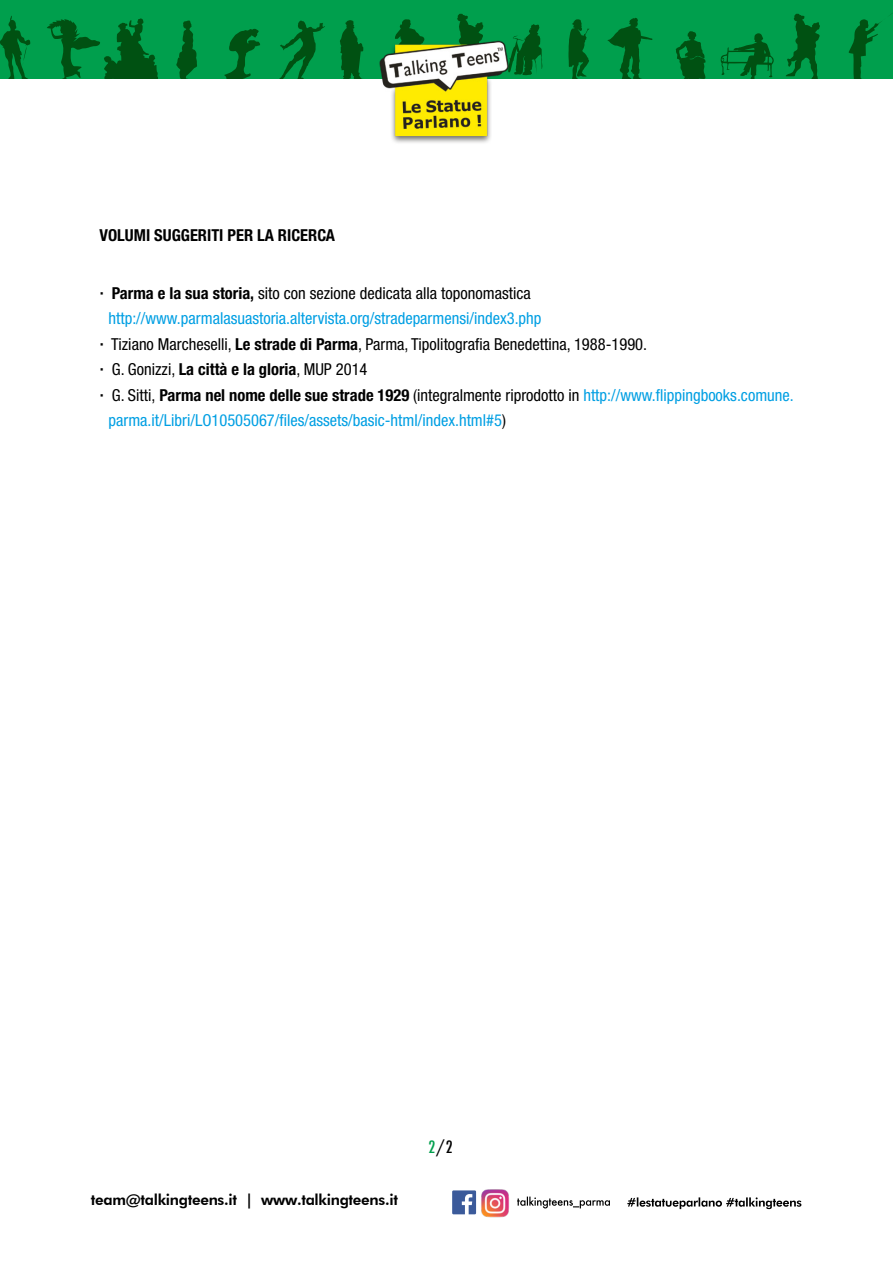
<style>
.page{position:relative;width:893px;height:1263px;background:#fff}
.page>*{position:absolute;margin:0;border:0;box-sizing:border-box;transform-origin:0 0}
.t1{font:condensed 16.5px/25.5px "Helvetica Neue LT Std";color:#009fe3}
.t2{font:700 condensed 16.5px "Helvetica Neue LT Std";color:#000}
.t3{font:500 condensed 16.5px "Futura";color:#000}
.t4{font:800 15px "Futura BT";letter-spacing:-.02em;color:#000}
.s1{font-weight:700;color:#000}
.s2{color:#000}
.s3{color:#009f4d}
</style>
<div class="page">
<div style="left:0;top:0;width:893px;height:79px;background:#009f4d"></div>
<svg style="left:0;top:16px;width:30px;height:63px"></svg>
<svg style="left:176px;top:21px;width:21px;height:58px"></svg>
<svg style="left:224px;top:29px;width:36px;height:50px"></svg>
<svg style="left:279px;top:21px;width:46px;height:58px"></svg>
<svg style="left:340px;top:20px;width:24px;height:59px"></svg>
<svg style="left:517px;top:24px;width:25px;height:51px"></svg>
<svg style="left:568px;top:19px;width:21px;height:60px"></svg>
<svg style="left:607px;top:18px;width:45px;height:61px"></svg>
<svg style="left:676px;top:31px;width:30px;height:48px"></svg>
<svg style="left:721px;top:33px;width:53px;height:46px"></svg>
<svg style="left:848px;top:13px;width:45px;height:66px"></svg>
<svg style="left:47px;top:18px;width:111px;height:61px"></svg>
<svg style="left:786px;top:14px;width:34px;height:65px"></svg>
<img style="left:379px;top:13px;width:138px;height:130px">
<svg style="left:452px;top:1190px;width:24px;height:24px"></svg>
<img style="left:481px;top:1189px;width:28px;height:29px">
<svg style="left:517px;top:1196px;width:93px;height:12px"></svg>
<svg style="left:627px;top:1197px;width:174px;height:12px"></svg>
<p class="t2" style="left:100px;top:226px;width:237px">VOLUMI SUGGERITI PER LA RICERCA</p>
<p class="t1" style="left:109px;top:280px;width:687px"><span class="s1">Parma e la sua storia,</span> <span class="s2">sito con sezione dedicata alla toponomastica </span>http://www.parmalasuastoria.altervista.org/stradeparmensi/index3.php<br><span class="s2">Tiziano Marcheselli,</span> <span class="s1">Le strade di Parma</span><span class="s2">, Parma, Tipolitografia Benedettina, 1988-1990.<br>G. Gonizzi,</span> <span class="s1">La città e la gloria</span><span class="s2">, MUP 2014<br>G. Sitti,</span> <span class="s1">Parma nel nome delle sue strade 1929</span> <span class="s2">(integralmente riprodotto in</span> http://www.flippingbooks.comune. parma.it/Libri/LO10505067/files/assets/basic-html/index.html#5<span class="s2">)</span></p>
<p class="t4" style="left:91px;top:1190px;width:308px">team@talkingteens.it | www.talkingteens.it</p>
<p class="t3" style="left:428px;top:1137px;width:26px"><span class="s3">2</span>/2</p>
</div>
